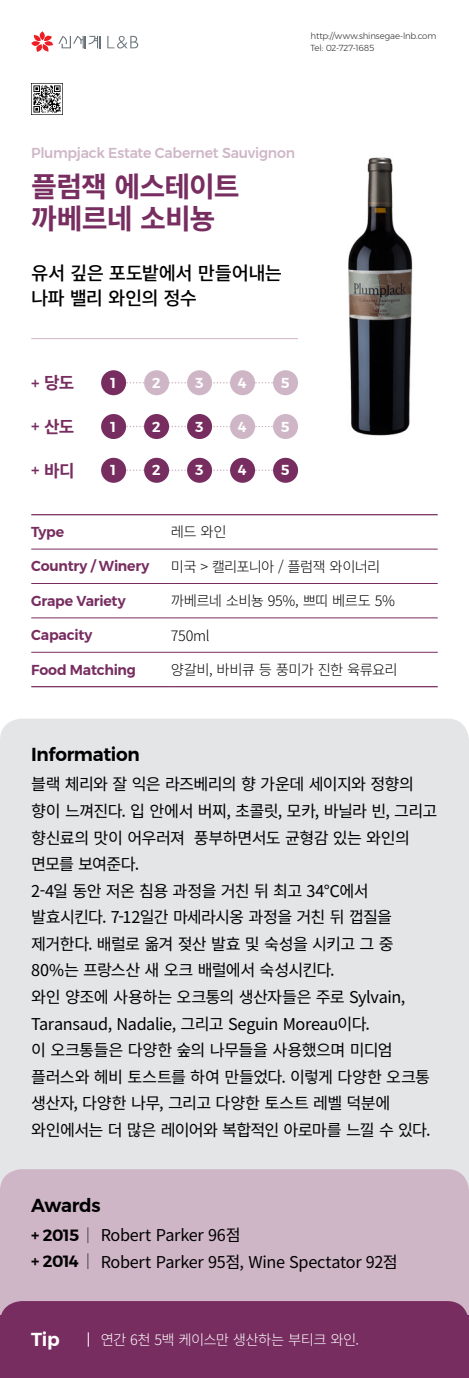
<style>
.page{position:relative;width:469px;height:1378px;background:#fff}
.page>*{position:absolute;margin:0;border:0;box-sizing:border-box;transform-origin:0 0}
.와인제목_45{font:700 28.12px/31.2px "Source Han Sans K";letter-spacing:-.035em;color:#772d60}
.와인소개_30{font:500 18.75px/25px "Source Han Sans K";letter-spacing:-.035em;color:#000}
.본문영문_30{font:600 18.75px "Montserrat";letter-spacing:-.02em;color:#000}
.본문영문_30-2{font:600 18.75px "Montserrat";color:#fff}
.본문_26{font:700 16.88px "Source Han Sans K";color:#772d60}
.본문_26-2{font:16.25px/26.6px "Source Han Sans K";letter-spacing:-.035em;color:#000}
.표_영문{font:600 14.38px "Montserrat";letter-spacing:-.015em;color:#772d60}
.표__팁_23{font:300 14.38px "Source Han Sans K";letter-spacing:-.04em;color:#000}
.와인영문_23{font:500 14.38px "Montserrat";letter-spacing:-.015em;color:#cfb6c7}
.표__팁_23-2{font:300 14.38px "Source Han Sans K";letter-spacing:-.045em;color:#fff}
.표__팁_23-3{font:300 14.38px "Source Han Sans K";letter-spacing:-.06em;color:#000}
.표_영문-2{font:600 14.38px "Montserrat";color:#fff}
.신세계_주소전화_14{font:300 8.75px "Montserrat";letter-spacing:-.015em;color:#333}
.s1{font-family:"Montserrat";font-weight:500}
.s2{font-family:"Montserrat";font-weight:600}
.s3{font-family:"Montserrat";font-weight:200}
</style>
<div class="page">
<img style="left:269px;top:157px;width:144px;height:301px">
<svg style="left:31px;top:31px;width:69px;height:21px"></svg>
<svg style="left:107px;top:36px;width:31px;height:12px"></svg>
<img style="left:31px;top:83px;width:31px;height:31px">
<svg style="left:126px;top:382px;width:147px;height:1px"></svg>
<div style="left:101px;top:370px;width:25px;height:25px;background:#772d60;border-radius:50%"></div>
<div style="left:144px;top:370px;width:25px;height:25px;background:#cfb6c7;border-radius:50%"></div>
<div style="left:187px;top:370px;width:25px;height:25px;background:#cfb6c7;border-radius:50%"></div>
<div style="left:230px;top:370px;width:25px;height:25px;background:#cfb6c7;border-radius:50%"></div>
<div style="left:273px;top:370px;width:25px;height:25px;background:#cfb6c7;border-radius:50%"></div>
<svg style="left:126px;top:425px;width:147px;height:2px"></svg>
<div style="left:101px;top:414px;width:25px;height:25px;background:#772d60;border-radius:50%"></div>
<div style="left:144px;top:414px;width:25px;height:25px;background:#772d60;border-radius:50%"></div>
<div style="left:187px;top:414px;width:25px;height:25px;background:#772d60;border-radius:50%"></div>
<div style="left:230px;top:414px;width:25px;height:25px;background:#cfb6c7;border-radius:50%"></div>
<div style="left:273px;top:414px;width:25px;height:25px;background:#cfb6c7;border-radius:50%"></div>
<svg style="left:126px;top:469px;width:147px;height:2px"></svg>
<div style="left:101px;top:458px;width:25px;height:25px;background:#772d60;border-radius:50%"></div>
<div style="left:144px;top:458px;width:25px;height:25px;background:#772d60;border-radius:50%"></div>
<div style="left:187px;top:458px;width:25px;height:25px;background:#772d60;border-radius:50%"></div>
<div style="left:230px;top:458px;width:25px;height:25px;background:#772d60;border-radius:50%"></div>
<div style="left:273px;top:458px;width:25px;height:25px;background:#772d60;border-radius:50%"></div>
<hr style="left:31px;top:338px;width:267px;height:1px;background:#cfb6c7">
<hr style="left:31px;top:549px;width:140px;height:1px;background:#772d60">
<hr style="left:171px;top:549px;width:267px;height:1px;background:#772d60">
<hr style="left:31px;top:583px;width:140px;height:1px;background:#772d60">
<hr style="left:171px;top:583px;width:267px;height:1px;background:#772d60">
<hr style="left:31px;top:617px;width:140px;height:1px;background:#772d60">
<hr style="left:171px;top:617px;width:267px;height:1px;background:#772d60">
<hr style="left:31px;top:652px;width:140px;height:1px;background:#772d60">
<hr style="left:171px;top:652px;width:267px;height:1px;background:#772d60">
<hr style="left:31px;top:514px;width:140px;height:1px;background:#772d60">
<hr style="left:171px;top:514px;width:267px;height:1px;background:#772d60">
<hr style="left:31px;top:686px;width:140px;height:1px;background:#772d60">
<hr style="left:171px;top:686px;width:267px;height:1px;background:#772d60">
<div style="left:0;top:718px;width:469px;height:450px;background:#e4e5e7;border-radius:22px"></div>
<div style="left:0;top:1168px;width:469px;height:132px;background:#cfb6c7;border-radius:22px"></div>
<div style="left:0;top:1300px;width:469px;height:77px;background:#772d60;border-radius:22px"></div>
<svg style="left:88px;top:1332px;width:1px;height:14px"></svg>
<p class="신세계_주소전화_14" style="left:310px;top:29px;width:127px">http://www.shinsegae-lnb.com</p>
<p class="신세계_주소전화_14" style="left:310px;top:41px;width:65px">Tel: 02-727-1685</p>
<p class="와인영문_23" style="left:31px;top:141px;width:265px">Plumpjack Estate Cabernet Sauvignon</p>
<p class="와인제목_45" style="left:31px;top:172px;width:210px">플럼잭 에스테이트 까베르네 소비뇽</p>
<p class="와인소개_30" style="left:31px;top:261px;width:252px">유서 깊은 포도밭에서 만들어내는 나파 밸리 와인의 정수</p>
<p class="본문_26" style="left:31px;top:373px;width:45px"><span class="s1">+</span> 당도</p>
<p class="표_영문-2" style="left:110px;top:371px;width:7px">1</p>
<p class="표_영문-2" style="left:152px;top:371px;width:10px">2</p>
<p class="표_영문-2" style="left:195px;top:371px;width:10px">3</p>
<p class="표_영문-2" style="left:238px;top:371px;width:10px">4</p>
<p class="표_영문-2" style="left:281px;top:371px;width:10px">5</p>
<p class="본문_26" style="left:31px;top:417px;width:45px"><span class="s1">+</span> 산도</p>
<p class="표_영문-2" style="left:110px;top:415px;width:7px">1</p>
<p class="표_영문-2" style="left:152px;top:415px;width:10px">2</p>
<p class="표_영문-2" style="left:195px;top:415px;width:10px">3</p>
<p class="표_영문-2" style="left:238px;top:415px;width:10px">4</p>
<p class="표_영문-2" style="left:281px;top:415px;width:10px">5</p>
<p class="본문_26" style="left:31px;top:461px;width:45px"><span class="s1">+</span> 바디</p>
<p class="표_영문-2" style="left:110px;top:459px;width:7px">1</p>
<p class="표_영문-2" style="left:152px;top:459px;width:10px">2</p>
<p class="표_영문-2" style="left:195px;top:459px;width:10px">3</p>
<p class="표_영문-2" style="left:238px;top:459px;width:10px">4</p>
<p class="표_영문-2" style="left:281px;top:459px;width:10px">5</p>
<p class="표_영문" style="left:31px;top:520px;width:34px">Type</p>
<p class="표__팁_23" style="left:171px;top:524px;width:57px">레드 와인</p>
<p class="표_영문" style="left:31px;top:554px;width:120px">Country / Winery</p>
<p class="표__팁_23-3" style="left:171px;top:558px;width:211px">미국 &gt; 캘리포니아 / 플럼잭 와이너리</p>
<p class="표_영문" style="left:31px;top:589px;width:96px">Grape Variety</p>
<p class="표__팁_23" style="left:171px;top:592px;width:226px">까베르네 소비뇽 95%, 쁘띠 베르도 5%</p>
<p class="표_영문" style="left:31px;top:623px;width:63px">Capacity</p>
<p class="표__팁_23" style="left:171px;top:627px;width:40px">750ml</p>
<p class="표_영문" style="left:31px;top:658px;width:106px">Food Matching</p>
<p class="표__팁_23" style="left:171px;top:661px;width:228px">양갈비, 바비큐 등 풍미가 진한 육류요리</p>
<p class="본문영문_30" style="left:31px;top:739px;width:110px">Information</p>
<p class="본문_26-2" style="left:31px;top:771px;width:408px">블랙 체리와 잘 익은 라즈베리의 향 가운데 세이지와 정향의 향이 느껴진다. 입 안에서 버찌, 초콜릿, 모카, 바닐라 빈, 그리고 향신료의 맛이 어우러져 풍부하면서도 균형감 있는 와인의 면모를 보여준다.</p>
<p class="본문_26-2" style="left:31px;top:877px;width:364px">2-4일 동안 저온 침용 과정을 거친 뒤 최고 34℃에서 발효시킨다. 7-12일간 마세라시옹 과정을 거친 뒤 껍질을 제거한다. 배럴로 옮겨 젖산 발효 및 숙성을 시키고 그 중<br>80%는 프랑스산 새 오크 배럴에서 숙성시킨다.</p>
<p class="본문_26-2" style="left:31px;top:984px;width:376px">와인 양조에 사용하는 오크통의 생산자들은 주로 Sylvain,<br>Taransaud, Nadalie, 그리고 Seguin Moreau이다.</p>
<p class="본문_26-2" style="left:31px;top:1037px;width:401px">이 오크통들은 다양한 숲의 나무들을 사용했으며 미디엄 플러스와 헤비 토스트를 하여 만들었다. 이렇게 다양한 오크통 생산자, 다양한 나무, 그리고 다양한 토스트 레벨 덕분에 와인에서는 더 많은 레이어와 복합적인 아로마를 느낄 수 있다.</p>
<p class="본문영문_30" style="left:31px;top:1190px;width:71px">Awards</p>
<p class="본문_26-2" style="left:31px;top:1221px;width:211px"><span class="s2">+ 2015</span> <span class="s3">|</span> Robert Parker 96점</p>
<p class="본문_26-2" style="left:31px;top:1248px;width:368px"><span class="s2">+ 2014</span> <span class="s3">|</span> Robert Parker 95점, Wine Spectator 92점</p>
<p class="본문영문_30-2" style="left:31px;top:1324px;width:30px">Tip</p>
<p class="표__팁_23-2" style="left:101px;top:1331px;width:260px">연간 6천 5백 케이스만 생산하는 부티크 와인.</p>
</div>
